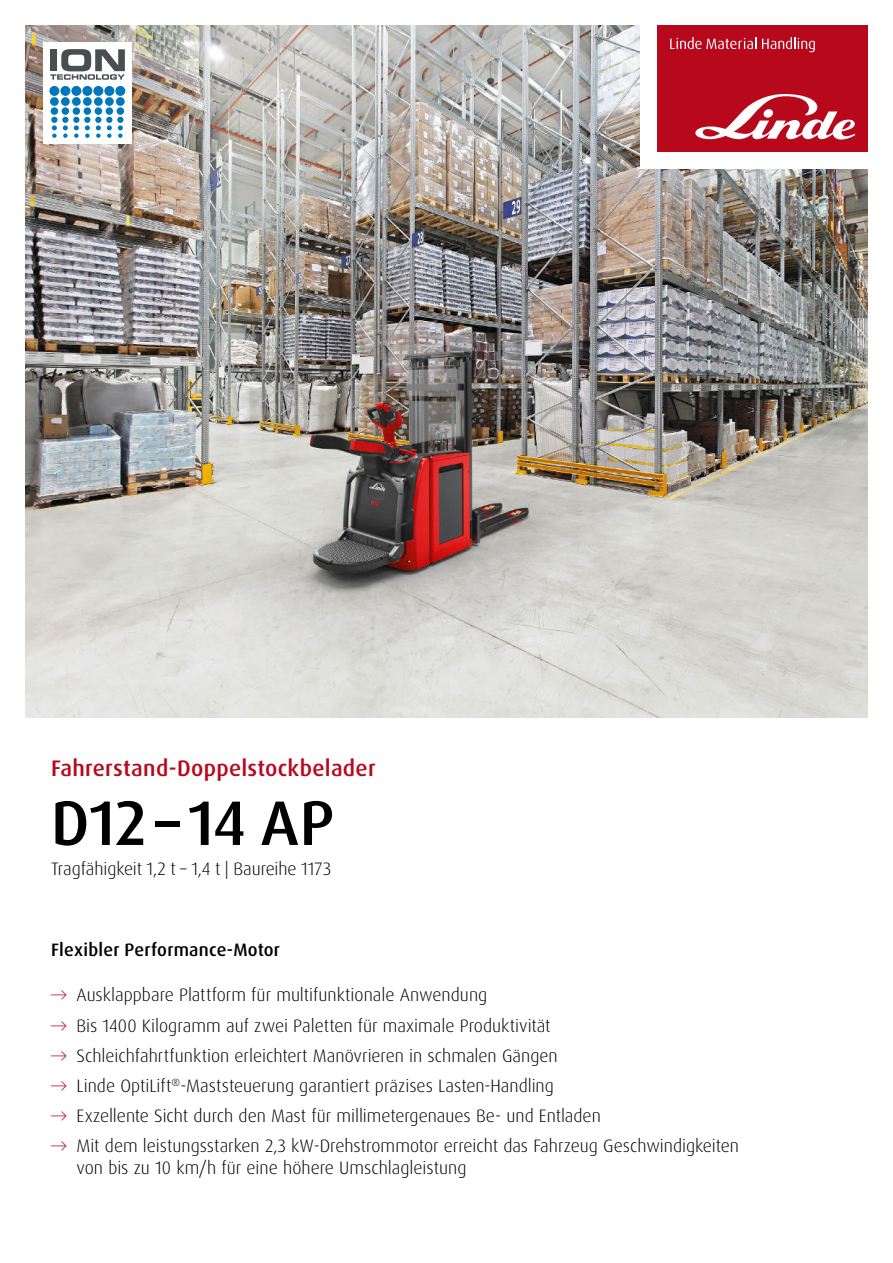
<style>
.page{position:relative;width:893px;height:1263px;background:#fff}
.page>*{position:absolute;margin:0;border:0;box-sizing:border-box;transform-origin:0 0}
.t1{font:500 63px "Dax Pro";letter-spacing:-.005em;color:#000}
.t2{font:500 22.5px "Dax Pro";letter-spacing:.01em;color:#b7081c}
.t3{font:300 18px/21.6px "Dax Pro";color:#000}
.t4{font:500 18px "Dax Pro";letter-spacing:.015em;color:#000}
.s1{color:#b7081c}
</style>
<div class="page">
<img style="left:26px;top:26px;width:841px;height:691px">
<div style="left:43px;top:43px;width:88px;height:101px;background:#fff"></div>
<div style="left:50px;top:97px;width:9px;height:9px;background:#0077ba;border-radius:50%"></div>
<div style="left:51px;top:107px;width:7px;height:8px;background:#0077ba;border-radius:50%"></div>
<div style="left:61px;top:97px;width:9px;height:9px;background:#0077ba;border-radius:50%"></div>
<div style="left:62px;top:107px;width:7px;height:8px;background:#0077ba;border-radius:50%"></div>
<div style="left:72px;top:97px;width:9px;height:9px;background:#0077ba;border-radius:50%"></div>
<div style="left:73px;top:107px;width:7px;height:8px;background:#0077ba;border-radius:50%"></div>
<div style="left:83px;top:97px;width:9px;height:9px;background:#0077ba;border-radius:50%"></div>
<div style="left:84px;top:107px;width:7px;height:8px;background:#0077ba;border-radius:50%"></div>
<div style="left:94px;top:97px;width:9px;height:9px;background:#0077ba;border-radius:50%"></div>
<div style="left:95px;top:107px;width:7px;height:8px;background:#0077ba;border-radius:50%"></div>
<div style="left:105px;top:97px;width:9px;height:9px;background:#0077ba;border-radius:50%"></div>
<div style="left:106px;top:107px;width:7px;height:8px;background:#0077ba;border-radius:50%"></div>
<div style="left:116px;top:97px;width:9px;height:9px;background:#0077ba;border-radius:50%"></div>
<div style="left:49px;top:86px;width:10px;height:10px;background:#0077ba;border-radius:50%"></div>
<div style="left:60px;top:86px;width:10px;height:10px;background:#0077ba;border-radius:50%"></div>
<div style="left:71px;top:86px;width:10px;height:10px;background:#0077ba;border-radius:50%"></div>
<div style="left:82px;top:86px;width:10px;height:10px;background:#0077ba;border-radius:50%"></div>
<div style="left:93px;top:86px;width:10px;height:10px;background:#0077ba;border-radius:50%"></div>
<div style="left:104px;top:86px;width:10px;height:10px;background:#0077ba;border-radius:50%"></div>
<div style="left:115px;top:86px;width:10px;height:10px;background:#0077ba;border-radius:50%"></div>
<div style="left:117px;top:107px;width:7px;height:8px;background:#0077ba;border-radius:50%"></div>
<svg style="left:51px;top:117px;width:72px;height:21px"></svg>
<svg style="left:50px;top:49px;width:75px;height:31px"></svg>
<div style="left:640px;top:0;width:251px;height:169px;background:#fff"></div>
<div style="left:657px;top:26px;width:210px;height:126px;background:#b7081c"></div>
<svg style="left:695px;top:94px;width:160px;height:46px"></svg>
<svg style="left:670px;top:37px;width:86px;height:12px"></svg>
<svg style="left:762px;top:37px;width:53px;height:15px"></svg>
<p class="t2" style="left:51px;top:757px;width:326px">Fahrerstand-Doppelstockbelader</p>
<h1 class="t1" style="left:51px;top:794px;width:285px">D12 – 14 AP</h1>
<p class="t3" style="left:51px;top:858px;width:282px">Tragfähigkeit 1,2 t – 1,4 t | Baureihe 1173</p>
<p class="t4" style="left:51px;top:941px;width:230px">Flexibler Performance-Motor</p>
<p class="t3" style="left:51px;top:985px;width:438px"><span class="s1">→</span> Ausklappbare Plattform für multifunktionale Anwendung</p>
<p class="t3" style="left:51px;top:1015px;width:501px"><span class="s1">→</span> Bis 1400 Kilogramm auf zwei Paletten für maximale Produktivität</p>
<p class="t3" style="left:51px;top:1045px;width:508px"><span class="s1">→</span> Schleichfahrtfunktion erleichtert Manövrieren in schmalen Gängen</p>
<p class="t3" style="left:51px;top:1075px;width:504px"><span class="s1">→</span> Linde OptiLift<sup>®</sup>-Maststeuerung garantiert präzises Lasten-Handling</p>
<p class="t3" style="left:51px;top:1105px;width:551px"><span class="s1">→</span> Exzellente Sicht durch den Mast für millimetergenaues Be- und Entladen</p>
<p class="t3" style="left:77px;top:1136px;width:664px;text-indent:-25px"><span class="s1">→</span> Mit dem leistungsstarken 2,3 kW-Drehstrommotor erreicht das Fahrzeug Geschwindigkeiten von bis zu 10 km/h für eine höhere Umschlagleistung</p>
</div>
